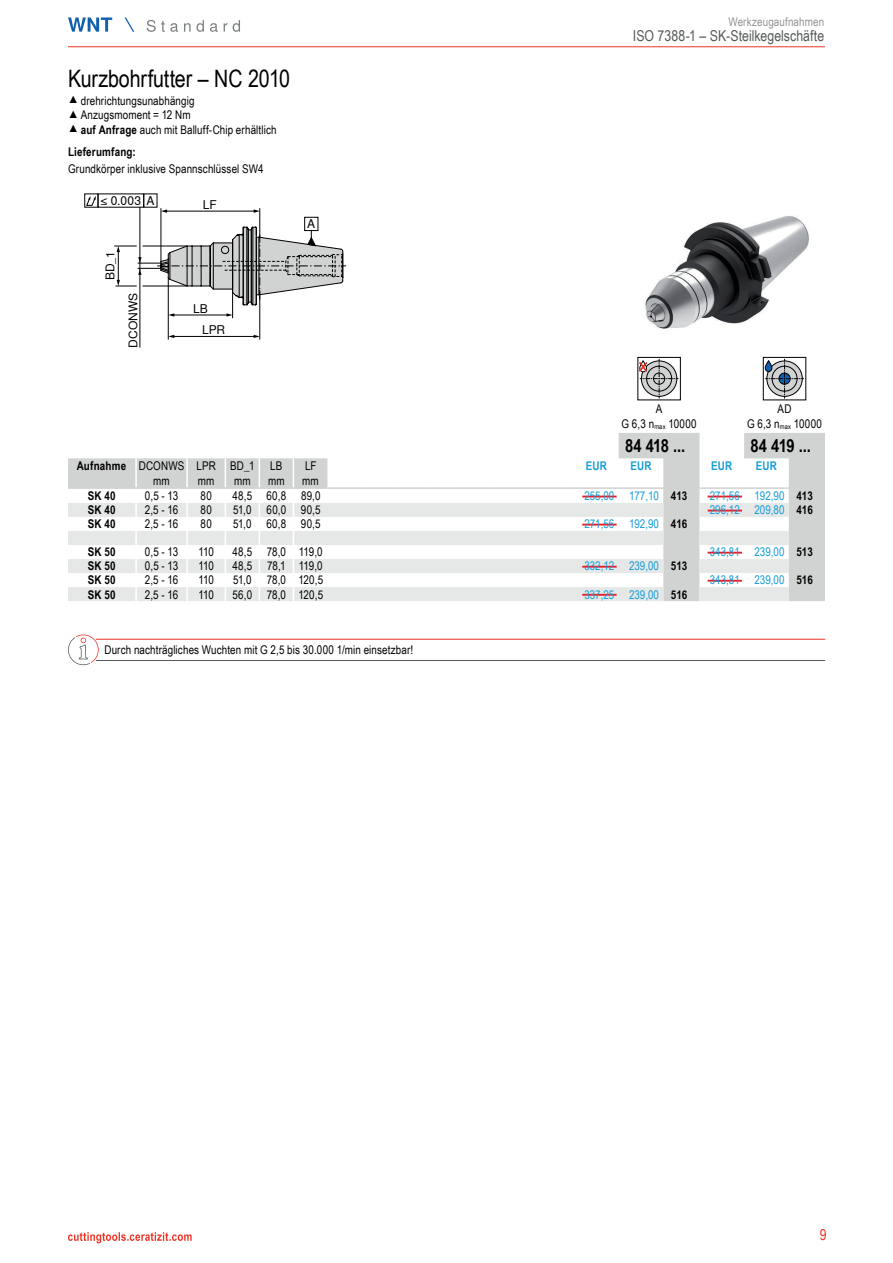
<style>
.page{position:relative;width:893px;height:1263px;background:#fff}
.page>*{position:absolute;margin:0;border:0;box-sizing:border-box;transform-origin:0 0}
.t1{font:24px "Arial Narrow";letter-spacing:-.005em;color:#000001}
.t2{font:700 18px "Arial Narrow";letter-spacing:-.03em;color:#000001}
.t3{font:15px "Arial Narrow";letter-spacing:.005em;color:#565959}
.t4{font:15px "Arial Narrow";color:#ee3326}
.t5{font:12px/22px "Arial Narrow";letter-spacing:.01em;color:#000001}
.t6{font:12px "Arial Narrow";color:#159dd9}
.t7{font:700 12px "Arial Narrow";letter-spacing:.02em;color:#000001}
.t8{font:12px "Nimbus Sans WNT Global";letter-spacing:.005em;color:#000001}
.t9{font:12px "Arial Narrow";letter-spacing:.01em;color:#929595}
.t10{font:700 12px "Arial Narrow";letter-spacing:.01em;color:#159dd9}
.s1{font-family:"Arial";font-size:10.5px}
.s2{font-weight:700}
.s3{font-weight:700;color:#000001}
</style>
<div class="page">
<hr style="left:68px;top:47px;width:757px;height:1px;background:#ee3326">
<svg style="left:125px;top:17px;width:9px;height:15px"></svg>
<svg style="left:147px;top:20px;width:31px;height:12px"></svg>
<svg style="left:184px;top:20px;width:20px;height:12px"></svg>
<svg style="left:210px;top:23px;width:8px;height:9px"></svg>
<svg style="left:224px;top:20px;width:16px;height:12px"></svg>
<svg style="left:68px;top:17px;width:44px;height:15px"></svg>
<svg style="left:68px;top:1232px;width:124px;height:11px"></svg>
<hr style="left:140px;top:207px;width:1px;height:51px;background:#000001">
<svg style="left:86px;top:196px;width:10px;height:10px"></svg>
<hr style="left:140px;top:274px;width:1px;height:73px;background:#000001">
<hr style="left:173px;top:315px;width:55px;height:1px;background:#000001">
<svg style="left:169px;top:313px;width:5px;height:4px"></svg>
<svg style="left:226px;top:313px;width:6px;height:4px"></svg>
<hr style="left:232px;top:240px;width:1px;height:78px;background:#000001">
<hr style="left:173px;top:336px;width:82px;height:1px;background:#000001">
<svg style="left:169px;top:335px;width:5px;height:3px"></svg>
<svg style="left:254px;top:335px;width:6px;height:3px"></svg>
<hr style="left:168px;top:278px;width:1px;height:61px;background:#000001">
<hr style="left:260px;top:290px;width:1px;height:49px;background:#000001">
<svg style="left:115px;top:209px;width:231px;height:97px"></svg>
<img style="left:645px;top:216px;width:164px;height:113px">
<svg style="left:640px;top:359px;width:38px;height:39px"></svg>
<div style="left:638px;top:357px;width:43px;height:43px;border:1px solid #000001"></div>
<svg style="left:765px;top:359px;width:39px;height:39px"></svg>
<div style="left:763px;top:357px;width:43px;height:43px;border:1px solid #000001"></div>
<svg style="left:68px;top:433px;width:757px;height:168px"></svg>
<svg style="left:68px;top:503px;width:721px;height:98px;fill:#e6e8e7"></svg>
<svg style="left:135px;top:458px;width:2px;height:143px"></svg>
<svg style="left:186px;top:458px;width:2px;height:143px"></svg>
<svg style="left:225px;top:458px;width:1px;height:143px"></svg>
<hr style="left:68px;top:487px;width:68px;height:2px;background:#d1d2d2">
<hr style="left:136px;top:487px;width:51px;height:2px;background:#d1d2d2">
<hr style="left:187px;top:487px;width:38px;height:2px;background:#d1d2d2">
<hr style="left:225px;top:487px;width:34px;height:2px;background:#d1d2d2">
<hr style="left:538px;top:487px;width:30px;height:2px;background:#d1d2d2">
<svg style="left:568px;top:487px;width:6px;height:2px"></svg>
<hr style="left:663px;top:487px;width:30px;height:2px;background:#d1d2d2">
<svg style="left:693px;top:487px;width:6px;height:2px"></svg>
<hr style="left:789px;top:487px;width:30px;height:2px;background:#d1d2d2">
<svg style="left:819px;top:487px;width:6px;height:2px"></svg>
<svg style="left:259px;top:433px;width:190px;height:168px"></svg>
<hr style="left:449px;top:487px;width:44px;height:2px;background:#d1d2d2">
<hr style="left:493px;top:487px;width:45px;height:2px;background:#d1d2d2">
<hr style="left:574px;top:487px;width:45px;height:2px;background:#d1d2d2">
<hr style="left:619px;top:487px;width:44px;height:2px;background:#d1d2d2">
<hr style="left:699px;top:487px;width:45px;height:2px;background:#d1d2d2">
<hr style="left:744px;top:487px;width:45px;height:2px;background:#d1d2d2">
<hr style="left:582px;top:496px;width:35px;height:1px;background:#ec1d26">
<hr style="left:708px;top:496px;width:34px;height:1px;background:#ec1d26">
<hr style="left:708px;top:510px;width:34px;height:1px;background:#ec1d26">
<hr style="left:582px;top:524px;width:35px;height:1px;background:#ec1d26">
<hr style="left:708px;top:552px;width:34px;height:2px;background:#ec1d26">
<hr style="left:582px;top:566px;width:35px;height:2px;background:#ec1d26">
<hr style="left:708px;top:580px;width:34px;height:2px;background:#ec1d26">
<hr style="left:582px;top:594px;width:35px;height:2px;background:#ec1d26">
<hr style="left:96px;top:639px;width:729px;height:1px;background:#ee3326">
<hr style="left:96px;top:660px;width:729px;height:1px;background:#565959">
<svg style="left:68px;top:634px;width:31px;height:31px"></svg>
<h1 class="t1" style="left:68px;top:61px;width:224px">Kurzbohrfutter – NC 2010</h1>
<p class="t5" style="left:68px;top:89px;width:128px"><span class="s1">▲</span> drehrichtungsunabhängig</p>
<p class="t5" style="left:68px;top:104px;width:124px"><span class="s1">▲</span> Anzugsmoment = 12 Nm</p>
<p class="t5" style="left:68px;top:118px;width:210px"><span class="s1">▲</span> <span class="s2">auf Anfrage</span> auch mit Balluff-Chip erhältlich<br><span class="s2">Lieferumfang:</span></p>
<p class="t5" style="left:68px;top:157px;width:197px">Grundkörper inklusive Spannschlüssel SW4</p>
<p class="t8" style="left:100px;top:193px;width:56px">≤ 0.003 A</p>
<p class="t8" style="left:203px;top:197px;width:15px">LF</p>
<p class="t8" style="left:103px;top:280px;width:30px;rotate:-90deg">BD_1</p>
<p class="t8" style="left:126px;top:348px;width:57px;rotate:-90deg">DCONWS</p>
<p class="t8" style="left:193px;top:301px;width:16px">LB</p>
<p class="t8" style="left:202px;top:323px;width:25px">LPR</p>
<p class="t8" style="left:307px;top:217px;width:10px">A</p>
<p class="t9" style="left:728px;top:13px;width:97px">Werkzeugaufnahmen</p>
<p class="t3" style="left:633px;top:24px;width:193px">ISO 7388-1 – SK-Steilkegelschäfte</p>
<p class="t5" style="left:656px;top:398px;width:8px">A</p>
<p class="t5" style="left:778px;top:398px;width:15px">AD</p>
<p class="t5" style="left:622px;top:412px;width:77px">G 6,3 n<sub>max</sub> 10000</p>
<p class="t5" style="left:747px;top:412px;width:77px">G 6,3 n<sub>max</sub> 10000</p>
<h2 class="t2" style="left:625px;top:432px;width:62px">84 418 ...</h2>
<h2 class="t2" style="left:750px;top:432px;width:62px">84 419 ...</h2>
<p class="t5" style="left:77px;top:455px;width:179px"><span class="s2">Aufnahme</span> DCONWS LPR BD_1</p>
<p class="t5" style="left:270px;top:455px;width:14px">LB</p>
<p class="t5" style="left:305px;top:455px;width:13px">LF</p>
<p class="t10" style="left:586px;top:457px;width:23px">EUR</p>
<p class="t10" style="left:630px;top:457px;width:23px">EUR</p>
<p class="t10" style="left:711px;top:457px;width:23px">EUR</p>
<p class="t10" style="left:756px;top:457px;width:23px">EUR</p>
<p class="t5" style="left:153px;top:469px;width:18px">mm</p>
<p class="t5" style="left:198px;top:469px;width:18px">mm</p>
<p class="t5" style="left:234px;top:469px;width:18px">mm</p>
<p class="t5" style="left:268px;top:469px;width:18px">mm</p>
<p class="t5" style="left:302px;top:469px;width:18px">mm</p>
<p class="t7" style="left:88px;top:487px;width:29px">SK 40</p>
<p class="t5" style="left:145px;top:485px;width:35px">0,5 - 13</p>
<p class="t5" style="left:201px;top:485px;width:13px">80</p>
<p class="t5" style="left:232px;top:485px;width:90px">48,5 60,8 89,0</p>
<p class="t6" style="left:584px;top:487px;width:105px">255,00 177,10 <span class="s3">413</span></p>
<p class="t6" style="left:710px;top:487px;width:105px">271,56 192,90 <span class="s3">413</span></p>
<p class="t7" style="left:88px;top:501px;width:29px">SK 40</p>
<p class="t5" style="left:145px;top:499px;width:35px">2,5 - 16</p>
<p class="t5" style="left:201px;top:499px;width:13px">80</p>
<p class="t5" style="left:233px;top:499px;width:89px">51,0 60,0 90,5</p>
<p class="t6" style="left:710px;top:501px;width:105px">296,12 209,80 <span class="s3">416</span></p>
<p class="t7" style="left:88px;top:515px;width:29px">SK 40</p>
<p class="t5" style="left:145px;top:513px;width:35px">2,5 - 16</p>
<p class="t5" style="left:201px;top:513px;width:13px">80</p>
<p class="t5" style="left:233px;top:513px;width:89px">51,0 60,8 90,5</p>
<p class="t6" style="left:584px;top:515px;width:105px">271,56 192,90 <span class="s3">416</span></p>
<p class="t7" style="left:88px;top:543px;width:29px">SK 50</p>
<p class="t5" style="left:145px;top:541px;width:35px">0,5 - 13</p>
<p class="t5" style="left:198px;top:541px;width:17px">110</p>
<p class="t5" style="left:232px;top:541px;width:92px">48,5 78,0 119,0</p>
<p class="t6" style="left:710px;top:543px;width:105px">343,81 239,00 <span class="s3">513</span></p>
<p class="t7" style="left:88px;top:557px;width:29px">SK 50</p>
<p class="t5" style="left:145px;top:555px;width:35px">0,5 - 13</p>
<p class="t5" style="left:198px;top:555px;width:17px">110</p>
<p class="t5" style="left:232px;top:555px;width:92px">48,5 78,1 119,0</p>
<p class="t6" style="left:584px;top:557px;width:105px">332,12 239,00 <span class="s3">513</span></p>
<p class="t7" style="left:88px;top:571px;width:29px">SK 50</p>
<p class="t5" style="left:145px;top:569px;width:35px">2,5 - 16</p>
<p class="t5" style="left:198px;top:569px;width:17px">110</p>
<p class="t5" style="left:233px;top:569px;width:20px">51,0</p>
<p class="t5" style="left:267px;top:569px;width:58px">78,0 120,5</p>
<p class="t6" style="left:710px;top:571px;width:105px">343,81 239,00 <span class="s3">516</span></p>
<p class="t7" style="left:88px;top:585px;width:29px">SK 50</p>
<p class="t5" style="left:145px;top:583px;width:35px">2,5 - 16</p>
<p class="t5" style="left:198px;top:583px;width:17px">110</p>
<p class="t5" style="left:233px;top:583px;width:92px">56,0 78,0 120,5</p>
<p class="t6" style="left:584px;top:585px;width:105px">337,25 239,00 <span class="s3">516</span></p>
<p class="t5" style="left:104px;top:638px;width:310px">Durch nachträgliches Wuchten mit G 2,5 bis 30.000 1/min einsetzbar!</p>
<p class="t4" style="left:820px;top:1223px;width:8px">9</p>
</div>
